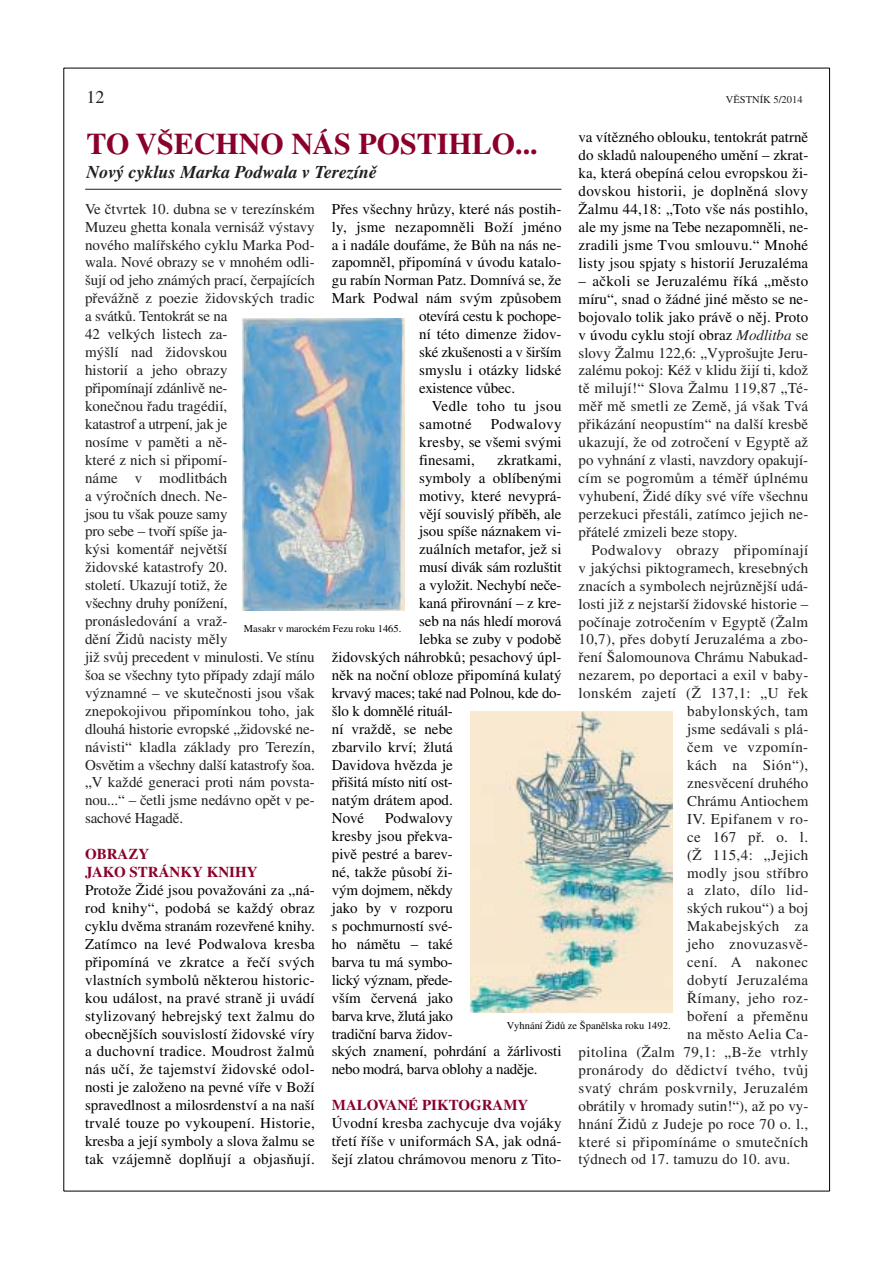
<style>
.page{position:relative;width:893px;height:1262px;background:#fff}
.page>*{position:absolute;margin:0;border:0;box-sizing:border-box;transform-origin:0 0}
.t1{font:700 30px "Times CE";color:#8a002a}
.t2{font:italic 700 18px "Times CE";color:#231f1f}
.t3{font:18px "Times CE";color:#231f1f}
.t4{font:15px/17.9px "Times CE";letter-spacing:.005em;color:#231f1f}
.t5{font:15px/17.9px "Times CE";letter-spacing:.005em;color:#000;text-align:justify}
.t6{font:15px "Times CE";letter-spacing:.03em;color:#231f1f}
.t7{font:15px "Times CE";letter-spacing:-.015em;color:#000}
.t8{font:700 15px/18px "Times CE";color:#8a002a}
.t9{font:15px "Times CE";letter-spacing:.03em;color:#000}
.t10{font:15px "Times CE";letter-spacing:.025em;color:#231f1f}
.t11{font:10.5px "Times CE";color:#000}
.t12{font:10.5px "Times CE";color:#231f1f}
.s1{color:#000}
.s2{font-style:italic}
</style>
<div class="page">
<hr style="left:63px;top:68px;width:1px;height:1123px;background:#000">
<hr style="left:64px;top:1190px;width:765px;height:1px;background:#000">
<hr style="left:829px;top:68px;width:1px;height:1123px;background:#000">
<hr style="left:64px;top:68px;width:765px;height:1px;background:#000">
<hr style="left:85px;top:189px;width:476px;height:1px;background:#231f1f">
<img style="left:242px;top:318px;width:162px;height:292px">
<img style="left:471px;top:711px;width:201px;height:301px">
<p class="t3" style="left:87px;top:91px;width:20px">12</p>
<p class="t12" style="left:726px;top:96px;width:78px">VĚSTNÍK 5/2014</p>
<h1 class="t1" style="left:87px;top:133px;width:452px">TO VŠECHNO NÁS POSTIHLO...</h1>
<p class="t2" style="left:87px;top:165px;width:292px">Nový cyklus Marka Podwala v Terezíně</p>
<p class="t5" style="left:578px;top:130px;width:231px">va vítězného oblouku, tentokrát patrně do skladů naloupeného umění – zkrat&shy;ka, která obepíná celou evropskou ži&shy;dovskou historii, je doplněná slovy Žalmu 44,18: „Toto vše nás postihlo, ale my jsme na Tebe nezapomněli, ne&shy;zradili jsme Tvou smlouvu.“ Mnohé listy jsou spjaty s historií Jeruzaléma</p>
<p class="t4" style="left:578px;top:273px;width:231px;text-align:justify"><span class="s1">– ačkoli se Jeruzalému říká „město míru“, snad o žádné jiné město se ne&shy;bojovalo tolik jako právě o něj. Proto v úvodu cyklu stojí obraz</span> <span class="s2">Modlitba</span> se slovy Žalmu 122,6: „Vyprošujte Jeru&shy;zalému pokoj: Kéž v klidu žijí ti, kdož tě milují!“ Slova Žalmu 119,87 „Té&shy;měř mě smetli ze Země, já však Tvá přikázání neopustím“ na další kresbě ukazují, že od zotročení v Egyptě až po vyhnání z vlasti, navzdory opakují&shy;cím se pogromům a téměř úplnému vyhubení, Židé díky své víře všechnu perzekuci přestáli, zatímco jejich ne&shy;přátelé zmizeli beze stopy.</p>
<p class="t6" style="left:591px;top:544px;width:218px">Podwalovy obrazy připomínají</p>
<p class="t4" style="left:578px;top:560px;width:231px">v jakýchsi piktogramech, kresebných</p>
<p class="t4" style="left:578px;top:578px;width:231px">znacích a symbolech nejrůznější udá-</p>
<p class="t4" style="left:578px;top:596px;width:231px">losti již z nejstarší židovské historie –</p>
<p class="t4" style="left:578px;top:614px;width:231px">počínaje zotročením v Egyptě (Žalm</p>
<p class="t4" style="left:578px;top:632px;width:231px">10,7), přes dobytí Jeruzaléma a zbo-</p>
<p class="t4" style="left:578px;top:650px;width:231px">ření Šalomounova Chrámu Nabukad-</p>
<p class="t4" style="left:578px;top:668px;width:231px">nezarem, po deportaci a exil v baby-</p>
<p class="t6" style="left:578px;top:687px;width:231px">lonském zajetí (Ž 137,1: „U řek</p>
<p class="t6" style="left:687px;top:705px;width:123px">babylonských, tam</p>
<p class="t4" style="left:687px;top:721px;width:123px">jsme sedávali s plá-</p>
<p class="t6" style="left:687px;top:741px;width:123px">čem ve vzpomín-</p>
<p class="t6" style="left:687px;top:759px;width:123px">kách na Sión“),</p>
<p class="t4" style="left:687px;top:775px;width:123px">znesvěcení druhého</p>
<p class="t4" style="left:687px;top:793px;width:123px">Chrámu Antiochem</p>
<p class="t6" style="left:687px;top:813px;width:123px">IV. Epifanem v ro-</p>
<p class="t4" style="left:687px;top:829px;width:123px">ce 167 př. o. l.</p>
<p class="t6" style="left:687px;top:849px;width:123px">(Ž 115,4: „Jejich</p>
<p class="t6" style="left:687px;top:867px;width:123px">modly jsou stříbro</p>
<p class="t6" style="left:687px;top:884px;width:123px">a zlato, dílo lid-</p>
<p class="t4" style="left:687px;top:901px;width:123px">ských rukou“) a boj</p>
<p class="t6" style="left:687px;top:920px;width:123px">Makabejských za</p>
<p class="t6" style="left:687px;top:938px;width:123px">jeho znovuzasvě-</p>
<p class="t6" style="left:687px;top:956px;width:123px">cení. A nakonec</p>
<p class="t6" style="left:687px;top:974px;width:123px">dobytí Jeruzaléma</p>
<p class="t6" style="left:687px;top:992px;width:123px">Římany, jeho roz-</p>
<p class="t6" style="left:687px;top:1010px;width:123px">boření a přeměnu</p>
<p class="t10" style="left:687px;top:1028px;width:123px">na město Aelia Ca-</p>
<p class="t6" style="left:578px;top:1046px;width:231px">pitolina (Žalm 79,1: „B-že vtrhly</p>
<p class="t6" style="left:578px;top:1064px;width:231px">pronárody do dědictví tvého, tvůj</p>
<p class="t6" style="left:578px;top:1082px;width:231px">svatý chrám poskvrnily, Jeruzalém</p>
<p class="t4" style="left:578px;top:1098px;width:231px">obrátily v hromady sutin!“), až po vy-</p>
<p class="t4" style="left:578px;top:1116px;width:231px">hnání Židů z Judeje po roce 70 o. l.,</p>
<p class="t6" style="left:578px;top:1135px;width:231px">které si připomínáme o smutečních</p>
<p class="t4" style="left:578px;top:1151px;width:213px">týdnech od 17. tamuzu do 10. avu.</p>
<p class="t5" style="left:332px;top:201px;width:231px">Přes všechny hrůzy, které nás postih-</p>
<p class="t5" style="left:332px;top:219px;width:231px">ly, jsme nezapomněli Boží jméno</p>
<p class="t5" style="left:332px;top:237px;width:231px">a i nadále doufáme, že Bůh na nás ne-</p>
<p class="t5" style="left:332px;top:255px;width:231px">zapomněl, připomíná v úvodu katalo-</p>
<p class="t5" style="left:332px;top:273px;width:231px">gu rabín Norman Patz. Domnívá se, že</p>
<p class="t5" style="left:332px;top:291px;width:231px">Mark Podwal nám svým způsobem</p>
<p class="t7" style="left:419px;top:310px;width:144px">otevírá cestu k pochope-</p>
<p class="t5" style="left:419px;top:327px;width:144px">ní této dimenze židov-</p>
<p class="t7" style="left:419px;top:346px;width:144px">ské zkušenosti a v širším</p>
<p class="t5" style="left:419px;top:362px;width:144px">smyslu i otázky lidské</p>
<p class="t7" style="left:419px;top:382px;width:97px">existence vůbec.</p>
<p class="t9" style="left:432px;top:400px;width:131px">Vedle toho tu jsou</p>
<p class="t9" style="left:419px;top:418px;width:54px">samotné</p>
<p class="t4" style="left:85px;top:201px;width:231px">Ve čtvrtek 10. dubna se v terezínském<br>Muzeu ghetta konala vernisáž výstavy nového malířského cyklu Marka Pod&shy;wala. Nové obrazy se v mnohém odli&shy;šují od jeho známých prací, čerpajících převážně z poezie židovských tradic a svátků. Tentokrát se na<br>42 velkých listech za-<br>mýšlí nad židovskou<br>historií a jeho obrazy<br>připomínají zdánlivě ne-<br>konečnou řadu tragédií,<br>katastrof a utrpení, jak je<br>nosíme v paměti a ně-<br>které z nich si připomí-<br>náme v modlitbách<br>a výročních dnech. Ne-<br>jsou tu však pouze samy<br>pro sebe – tvoří spíše ja-<br>kýsi komentář největší<br>židovské katastrofy 20.<br>století. Ukazují totiž, že<br>všechny druhy ponížení, pronásledování a vraž-<br>dění Židů nacisty měly<br>již svůj precedent v minulosti. Ve stínu šoa se všechny tyto případy zdají málo významné – ve skutečnosti jsou však znepokojivou připomínkou toho, jak dlouhá historie evropské „židovské ne&shy;návisti“ kladla základy pro Terezín,<br>Osvětim a všechny další katastrofy šoa. „V každé generaci proti nám povsta&shy;nou...“ – četli jsme nedávno opět v pe&shy;sachové Hagadě.</p>
<p class="t8" style="left:85px;top:846px;width:174px">OBRAZY<br>JAKO STRÁNKY KNIHY</p>
<p class="t5" style="left:85px;top:882px;width:231px">Protože Židé jsou považováni za „ná&shy;rod knihy“, podobá se každý obraz cyklu dvěma stranám rozevřené knihy.<br>Zatímco na levé Podwalova kresba připomíná ve zkratce a řečí svých vlastních symbolů některou historic&shy;kou událost, na pravé straně ji uvádí stylizovaný hebrejský text žalmu do obecnějších souvislostí židovské víry a duchovní tradice. Moudrost žalmů nás učí, že tajemství židovské odol&shy;nosti je založeno na pevné víře v Boží spravedlnost a milosrdenství a na naší trvalé touze po vykoupení. Historie, kresba a její symboly a slova žalmu se tak vzájemně doplňují a objasňují.</p>
<p class="t5" style="left:419px;top:416px;width:144px;text-indent:72px">Podwalovy kresby, se všemi svými finesami,</p>
<p class="t5" style="left:497px;top:452px;width:66px">zkratkami,</p>
<p class="t5" style="left:419px;top:470px;width:144px">symboly a oblíbenými</p>
<p class="t5" style="left:419px;top:488px;width:144px">motivy, které nevyprá-</p>
<p class="t5" style="left:419px;top:506px;width:144px">vějí souvislý příběh, ale</p>
<p class="t5" style="left:419px;top:524px;width:144px">jsou spíše náznakem vi-</p>
<p class="t5" style="left:419px;top:542px;width:144px">zuálních metafor, jež si</p>
<p class="t7" style="left:419px;top:561px;width:144px">musí divák sám rozluštit</p>
<p class="t7" style="left:419px;top:579px;width:144px">a vyložit. Nechybí neče-</p>
<p class="t5" style="left:419px;top:595px;width:144px">kaná přirovnání – z kre-</p>
<p class="t5" style="left:419px;top:613px;width:144px">seb na nás hledí morová</p>
<p class="t5" style="left:419px;top:631px;width:144px">lebka se zuby v podobě</p>
<p class="t5" style="left:332px;top:649px;width:231px">židovských náhrobků; pesachový úpl-</p>
<p class="t5" style="left:332px;top:667px;width:231px">něk na noční obloze připomíná kulatý</p>
<p class="t7" style="left:332px;top:687px;width:231px">krvavý maces; také nad Polnou, kde do-</p>
<p class="t7" style="left:332px;top:705px;width:123px">šlo k domnělé rituál-</p>
<p class="t5" style="left:332px;top:721px;width:123px">ní vraždě, se nebe</p>
<p class="t5" style="left:332px;top:739px;width:123px">zbarvilo krví; žlutá</p>
<p class="t5" style="left:332px;top:757px;width:123px">Davidova hvězda je</p>
<p class="t7" style="left:332px;top:777px;width:123px">přišitá místo nití ost-</p>
<p class="t5" style="left:332px;top:793px;width:123px">natým drátem apod.</p>
<p class="t5" style="left:332px;top:811px;width:34px">Nové</p>
<p class="t11" style="left:244px;top:624px;width:159px">Masakr v marockém Fezu roku 1465.</p>
<p class="t5" style="left:332px;top:811px;width:231px;text-align:left;text-indent:53px">Podwalovy<br>kresby jsou překva-<br>pivě pestré a barev-<br>né, takže působí ži-<br>vým dojmem, někdy<br>jako by v rozporu<br>s pochmurností své-<br>ho námětu – také<br>barva tu má symbo-<br>lický význam, přede-<br>vším červená jako<br>barva krve, žlutá jako<br>tradiční barva židov-<br>ských znamení, pohrdání a žárlivosti nebo modrá, barva oblohy a naděje.</p>
<p class="t8" style="left:332px;top:1097px;width:198px">MALOVANÉ PIKTOGRAMY</p>
<p class="t5" style="left:332px;top:1115px;width:231px">Úvodní kresba zachycuje dva vojáky třetí říše v uniformách SA, jak odná&shy;šejí zlatou chrámovou menoru z Tito-</p>
<p class="t11" style="left:506px;top:1021px;width:165px">Vyhnání Židů ze Španělska roku 1492.</p>
</div>
